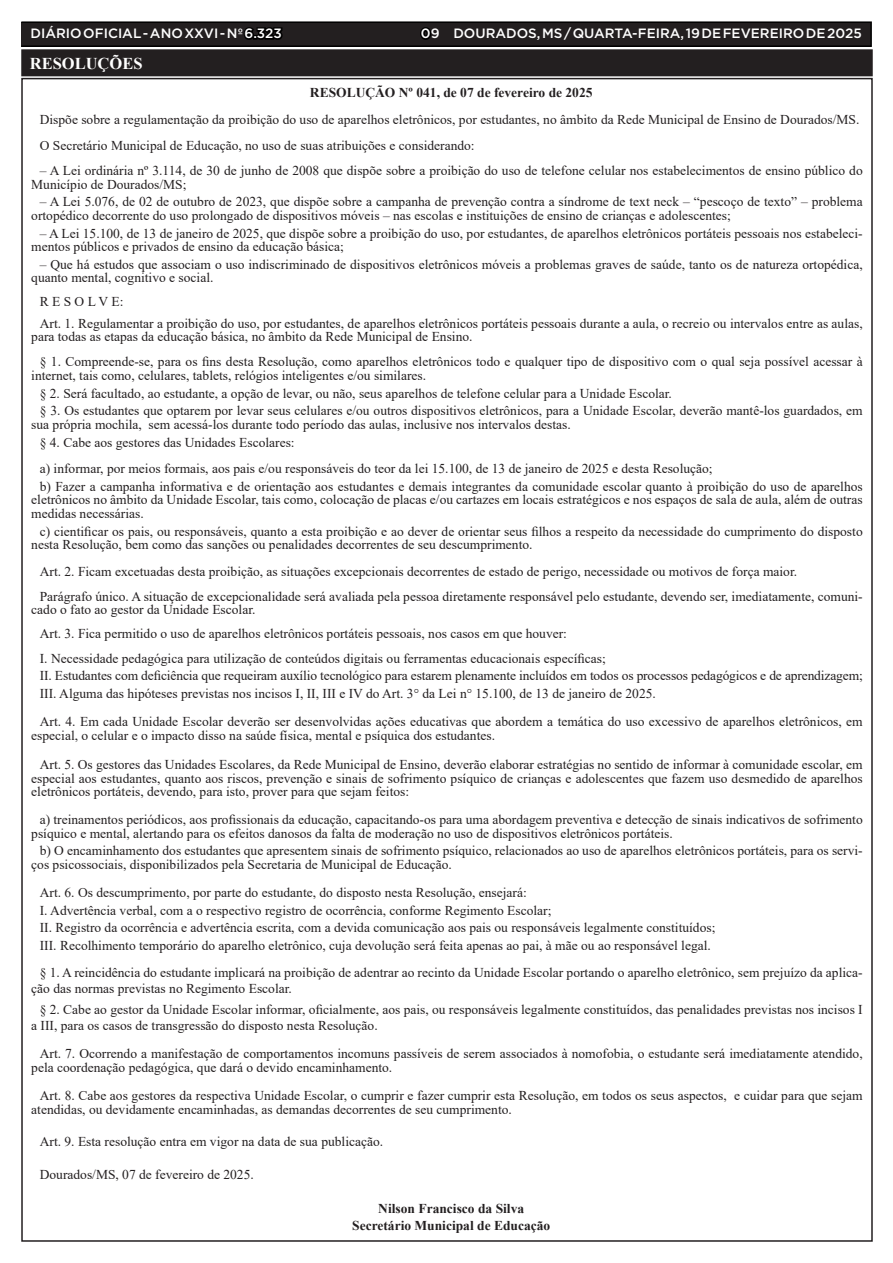
<style>
.page{position:relative;width:893px;height:1263px;background:#fff}
.page>*{position:absolute;margin:0;border:0;box-sizing:border-box;transform-origin:0 0}
.TEXTO{font:700 16.5px "Times New Roman";color:#fff}
.TEXTO-2{font:13.5px/13.5px "Times New Roman";color:#231f20}
.TEXTO-3{font:700 13.5px "Times New Roman";color:#231f20}
.t1{font:500 13.5px "Gotham";color:#fff}
.s1{color:#000}
</style>
<div class="page">
<div style="left:21px;top:22px;width:850px;height:24px;background:#231f20"></div>
<div style="left:21px;top:21px;width:851px;height:26px;border:2px solid #000"></div>
<div style="left:23px;top:51px;width:848px;height:23px;background:#231f20"></div>
<div style="left:21px;top:49px;width:852px;height:27px;border:4px solid #231f20"></div>
<p class="t1" style="left:31px;top:25px;width:253px">DIÁRIO OFICIAL - ANO XXVI - Nº <span class="s1">6.323</span></p>
<p class="t1" style="left:421px;top:25px;width:443px"><span class="s1">0</span>9 DOURADOS, MS / QUARTA-FEIRA, 19 DE FEVEREIRO DE 2025</p>
<p class="TEXTO" style="left:30px;top:52px;width:114px">RESOLUÇÕES</p>
<p class="TEXTO-3" style="left:310px;top:83px;width:284px">RESOLUÇÃO Nº 041, de 07 de fevereiro de 2025</p>
<p class="TEXTO-2" style="left:40px;top:112px;width:821px">Dispõe sobre a regulamentação da proibição do uso de aparelhos eletrônicos, por estudantes, no âmbito da Rede Municipal de Ensino de Dourados/MS.</p>
<p class="TEXTO-2" style="left:40px;top:138px;width:436px">O Secretário Municipal de Educação, no uso de suas atribuições e considerando:</p>
<p class="TEXTO-2" style="left:31px;top:163px;width:833px;text-indent:9px">– A Lei ordinária nº 3.114, de 30 de junho de 2008 que dispõe sobre a proibição do uso de telefone celular nos estabelecimentos de ensino público do<br>Município de Dourados/MS;</p>
<p class="TEXTO-2" style="left:31px;top:195px;width:833px;text-indent:9px">– A Lei 5.076, de 02 de outubro de 2023, que dispõe sobre a campanha de prevenção contra a síndrome de text neck – “pescoço de texto” – problema ortopédico decorrente do uso prolongado de dispositivos móveis – nas escolas e instituições de ensino de crianças e adolescentes;</p>
<p class="TEXTO-2" style="left:31px;top:226px;width:833px;text-indent:9px">– A Lei 15.100, de 13 de janeiro de 2025, que dispõe sobre a proibição do uso, por estudantes, de aparelhos eletrônicos portáteis pessoais nos estabeleci&shy;mentos públicos e privados de ensino da educação básica;</p>
<p class="TEXTO-2" style="left:31px;top:257px;width:833px;text-indent:9px">– Que há estudos que associam o uso indiscriminado de dispositivos eletrônicos móveis a problemas graves de saúde, tanto os de natureza ortopédica, quanto mental, cognitivo e social.</p>
<p class="TEXTO-2" style="left:40px;top:294px;width:85px">R E S O L V E:</p>
<p class="TEXTO-2" style="left:31px;top:316px;width:833px;text-indent:9px">Art. 1. Regulamentar a proibição do uso, por estudantes, de aparelhos eletrônicos portáteis pessoais durante a aula, o recreio ou intervalos entre as aulas, para todas as etapas da educação básica, no âmbito da Rede Municipal de Ensino.</p>
<p class="TEXTO-2" style="left:31px;top:355px;width:833px;text-indent:9px">§ 1. Compreende-se, para os fins desta Resolução, como aparelhos eletrônicos todo e qualquer tipo de dispositivo com o qual seja possível acessar à internet, tais como, celulares, tablets, relógios inteligentes e/ou similares.</p>
<p class="TEXTO-2" style="left:40px;top:386px;width:634px">§ 2. Será facultado, ao estudante, a opção de levar, ou não, seus aparelhos de telefone celular para a Unidade Escolar.</p>
<p class="TEXTO-2" style="left:31px;top:404px;width:833px;text-indent:9px">§ 3. Os estudantes que optarem por levar seus celulares e/ou outros dispositivos eletrônicos, para a Unidade Escolar, deverão mantê-los guardados, em sua própria mochila, sem acessá-los durante todo período das aulas, inclusive nos intervalos destas.</p>
<p class="TEXTO-2" style="left:40px;top:435px;width:256px">§ 4. Cabe aos gestores das Unidades Escolares:</p>
<p class="TEXTO-2" style="left:40px;top:461px;width:674px">a) informar, por meios formais, aos pais e/ou responsáveis do teor da lei 15.100, de 13 de janeiro de 2025 e desta Resolução;</p>
<p class="TEXTO-2" style="left:31px;top:479px;width:833px;text-align:justify;text-indent:9px">b) Fazer a campanha informativa e de orientação aos estudantes e demais integrantes da comunidade escolar quanto à proibição do uso de aparelhos eletrônicos no âmbito da Unidade Escolar, tais como, colocação de placas e/ou cartazes em locais estratégicos e nos espaços de sala de aula, além de outras medidas necessárias.</p>
<p class="TEXTO-2" style="left:31px;top:524px;width:833px;text-indent:9px">c) cientificar os pais, ou responsáveis, quanto a esta proibição e ao dever de orientar seus filhos a respeito da necessidade do cumprimento do disposto nesta Resolução, bem como das sanções ou penalidades decorrentes de seu descumprimento.</p>
<p class="TEXTO-2" style="left:40px;top:564px;width:759px">Art. 2. Ficam excetuadas desta proibição, as situações excepcionais decorrentes de estado de perigo, necessidade ou motivos de força maior.</p>
<p class="TEXTO-2" style="left:31px;top:589px;width:833px;text-indent:9px">Parágrafo único. A situação de excepcionalidade será avaliada pela pessoa diretamente responsável pelo estudante, devendo ser, imediatamente, comuni&shy;cado o fato ao gestor da Unidade Escolar.</p>
<p class="TEXTO-2" style="left:40px;top:626px;width:529px">Art. 3. Fica permitido o uso de aparelhos eletrônicos portáteis pessoais, nos casos em que houver:</p>
<p class="TEXTO-2" style="left:40px;top:651px;width:568px">I. Necessidade pedagógica para utilização de conteúdos digitais ou ferramentas educacionais específicas;</p>
<p class="TEXTO-2" style="left:40px;top:669px;width:825px">II. Estudantes com deficiência que requeiram auxílio tecnológico para estarem plenamente incluídos em todos os processos pedagógicos e de aprendizagem;</p>
<p class="TEXTO-2" style="left:40px;top:686px;width:618px">III. Alguma das hipóteses previstas nos incisos I, II, III e IV do Art. 3° da Lei n° 15.100, de 13 de janeiro de 2025.</p>
<p class="TEXTO-2" style="left:31px;top:714px;width:833px;text-indent:9px">Art. 4. Em cada Unidade Escolar deverão ser desenvolvidas ações educativas que abordem a temática do uso excessivo de aparelhos eletrônicos, em especial, o celular e o impacto disso na saúde física, mental e psíquica dos estudantes.</p>
<p class="TEXTO-2" style="left:31px;top:757px;width:833px;text-align:justify;text-indent:9px">Art. 5. Os gestores das Unidades Escolares, da Rede Municipal de Ensino, deverão elaborar estratégias no sentido de informar à comunidade escolar, em especial aos estudantes, quanto aos riscos, prevenção e sinais de sofrimento psíquico de crianças e adolescentes que fazem uso desmedido de aparelhos eletrônicos portáteis, devendo, para isto, prover para que sejam feitos:</p>
<p class="TEXTO-2" style="left:31px;top:812px;width:833px;text-indent:9px">a) treinamentos periódicos, aos profissionais da educação, capacitando-os para uma abordagem preventiva e detecção de sinais indicativos de sofrimento psíquico e mental, alertando para os efeitos danosos da falta de moderação no uso de dispositivos eletrônicos portáteis.</p>
<p class="TEXTO-2" style="left:31px;top:844px;width:833px;text-indent:9px">b) O encaminhamento dos estudantes que apresentem sinais de sofrimento psíquico, relacionados ao uso de aparelhos eletrônicos portáteis, para os servi&shy;ços psicossociais, disponibilizados pela Secretaria de Municipal de Educação.</p>
<p class="TEXTO-2" style="left:40px;top:885px;width:489px">Art. 6. Os descumprimento, por parte do estudante, do disposto nesta Resolução, ensejará:</p>
<p class="TEXTO-2" style="left:40px;top:903px;width:513px">I. Advertência verbal, com a o respectivo registro de ocorrência, conforme Regimento Escolar;</p>
<p class="TEXTO-2" style="left:40px;top:921px;width:677px">II. Registro da ocorrência e advertência escrita, com a devida comunicação aos pais ou responsáveis legalmente constituídos;</p>
<p class="TEXTO-2" style="left:40px;top:938px;width:673px">III. Recolhimento temporário do aparelho eletrônico, cuja devolução será feita apenas ao pai, à mãe ou ao responsável legal.</p>
<p class="TEXTO-2" style="left:31px;top:963px;width:833px;line-height:16.5px;text-indent:9px">§ 1. A reincidência do estudante implicará na proibição de adentrar ao recinto da Unidade Escolar portando o aparelho eletrônico, sem prejuízo da aplica&shy;ção das normas previstas no Regimento Escolar.</p>
<p class="TEXTO-2" style="left:31px;top:1001px;width:833px;line-height:16.5px;text-indent:9px">§ 2. Cabe ao gestor da Unidade Escolar informar, oficialmente, aos pais, ou responsáveis legalmente constituídos, das penalidades previstas nos incisos I a III, para os casos de transgressão do disposto nesta Resolução.</p>
<p class="TEXTO-2" style="left:31px;top:1047px;width:833px;text-indent:9px">Art. 7. Ocorrendo a manifestação de comportamentos incomuns passíveis de serem associados à nomofobia, o estudante será imediatamente atendido, pela coordenação pedagógica, que dará o devido encaminhamento.</p>
<p class="TEXTO-2" style="left:31px;top:1088px;width:833px;text-indent:9px">Art. 8. Cabe aos gestores da respectiva Unidade Escolar, o cumprir e fazer cumprir esta Resolução, em todos os seus aspectos, e cuidar para que sejam atendidas, ou devidamente encaminhadas, as demandas decorrentes de seu cumprimento.</p>
<p class="TEXTO-2" style="left:40px;top:1134px;width:345px">Art. 9. Esta resolução entra em vigor na data de sua publicação.</p>
<p class="TEXTO-2" style="left:40px;top:1167px;width:216px">Dourados/MS, 07 de fevereiro de 2025.</p>
<p class="TEXTO-3" style="left:378px;top:1198px;width:147px">Nilson Francisco da Silva</p>
<p class="TEXTO-3" style="left:352px;top:1216px;width:200px">Secretário Municipal de Educação</p>
</div>
